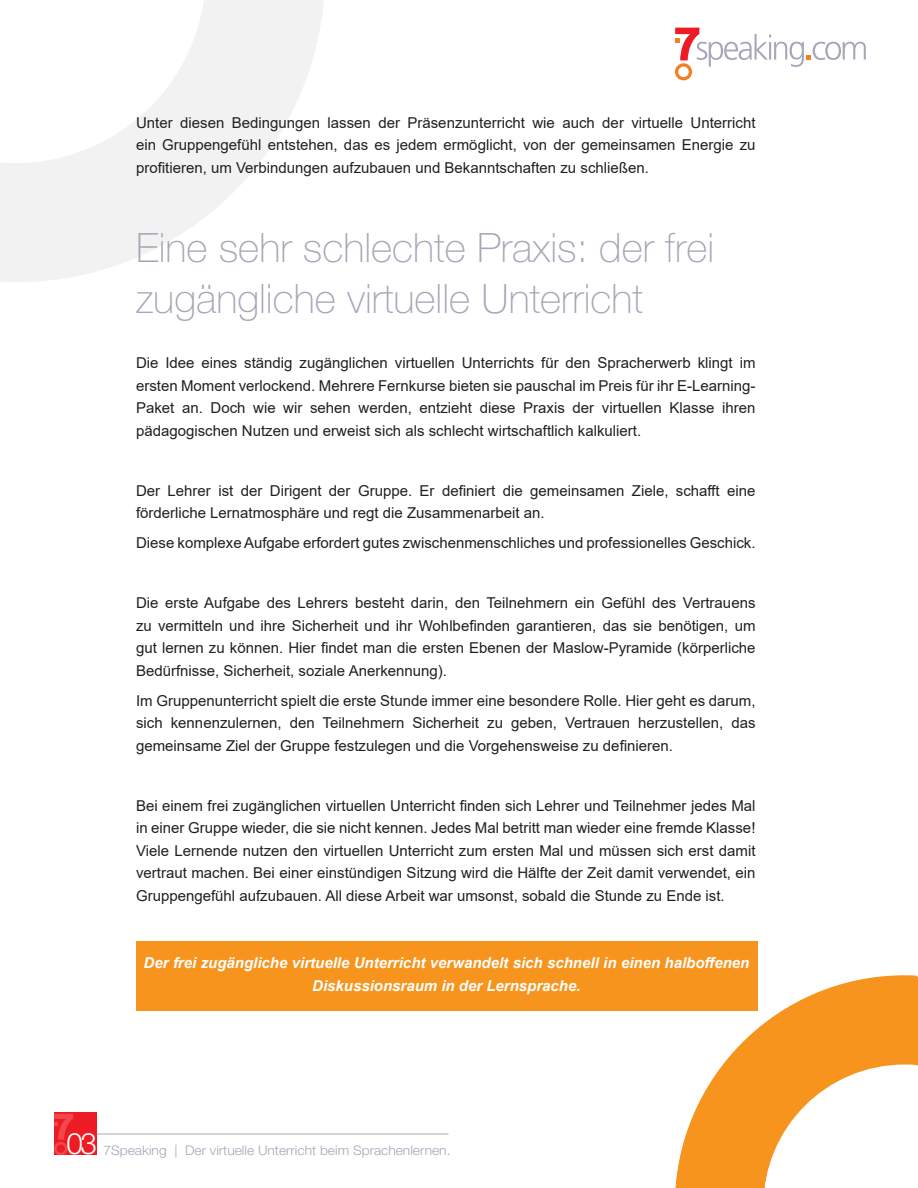
<style>
.page{position:relative;width:918px;height:1188px;background:#fff}
.page>*{position:absolute;margin:0;border:0;box-sizing:border-box;transform-origin:0 0}
.t1{font:100 40.5px/51.3px "Helvetica Neue LT Std";color:#a7a6b8}
.t2{font:300 29.55px "Helvetica Neue LT Std";color:#fff}
.t3{font:15px/22.5px "Arial";color:#231f20;text-align:justify}
.t4{font:italic 700 15px/22.5px "Arial";color:#fff;text-align:center}
.t5{font:300 13.2px "Helvetica Neue LT Std";color:#a7a6b8;scale:1.05 1}
</style>
<div class="page">
<svg style="left:0;top:0;width:324px;height:282px"></svg>
<div style="left:54px;top:1113px;width:43px;height:42px;background:#ed1c24"></div>
<hr style="left:97px;top:1134px;width:351px;height:1px;background:#a7a6b8">
<svg style="left:675px;top:28px;width:191px;height:52px"></svg>
<svg style="left:54px;top:1114px;width:19px;height:41px"></svg>
<div style="left:136px;top:941px;width:621px;height:70px;background:#f7941d"></div>
<svg style="left:675px;top:976px;width:243px;height:212px;fill:#f7941d"></svg>
<p class="t3" style="left:136px;top:111px;width:621px">Unter diesen Bedingungen lassen der Präsenzunterricht wie auch der virtuelle Unterricht ein Gruppengefühl entstehen, das es jedem ermöglicht, von der gemeinsamen Energie zu profitieren, um Verbindungen aufzubauen und Bekanntschaften zu schließen.</p>
<p class="t1" style="left:136px;top:222px;width:580px">Eine sehr schlechte Praxis: der frei zugängliche virtuelle Unterricht</p>
<p class="t3" style="left:136px;top:352px;width:621px">Die Idee eines ständig zugänglichen virtuellen Unterrichts für den Spracherwerb klingt im ersten Moment verlockend. Mehrere Fernkurse bieten sie pauschal im Preis für ihr E-Learning-Paket an. Doch wie wir sehen werden, entzieht diese Praxis der virtuellen Klasse ihren pädagogischen Nutzen und erweist sich als schlecht wirtschaftlich kalkuliert.</p>
<p class="t3" style="left:136px;top:479px;width:621px">Der Lehrer ist der Dirigent der Gruppe. Er definiert die gemeinsamen Ziele, schafft eine förderliche Lernatmosphäre und regt die Zusammenarbeit an.</p>
<p class="t3" style="left:136px;top:532px;width:621px">Diese komplexe Aufgabe erfordert gutes zwischenmenschliches und professionelles Geschick.</p>
<p class="t3" style="left:136px;top:592px;width:621px">Die erste Aufgabe des Lehrers besteht darin, den Teilnehmern ein Gefühl des Vertrauens zu vermitteln und ihre Sicherheit und ihr Wohlbefinden garantieren, das sie benötigen, um gut lernen zu können. Hier findet man die ersten Ebenen der Maslow-Pyramide (körperliche Bedürfnisse, Sicherheit, soziale Anerkennung).</p>
<p class="t3" style="left:136px;top:689px;width:621px">Im Gruppenunterricht spielt die erste Stunde immer eine besondere Rolle. Hier geht es darum, sich kennenzulernen, den Teilnehmern Sicherheit zu geben, Vertrauen herzustellen, das gemeinsame Ziel der Gruppe festzulegen und die Vorgehensweise zu definieren.</p>
<p class="t3" style="left:136px;top:794px;width:621px">Bei einem frei zugänglichen virtuellen Unterricht finden sich Lehrer und Teilnehmer jedes Mal in einer Gruppe wieder, die sie nicht kennen. Jedes Mal betritt man wieder eine fremde Klasse!<br>Viele Lernende nutzen den virtuellen Unterricht zum ersten Mal und müssen sich erst damit vertraut machen. Bei einer einstündigen Sitzung wird die Hälfte der Zeit damit verwendet, ein Gruppengefühl aufzubauen. All diese Arbeit war umsonst, sobald die Stunde zu Ende ist.</p>
<p class="t4" style="left:144px;top:952px;width:607px">Der frei zugängliche virtuelle Unterricht verwandelt sich schnell in einen halboffenen<br>Diskussionsraum in der Lernsprache.</p>
<h2 class="t2" style="left:67px;top:1126px;width:32px">03</h2>
<p class="t5" style="left:104px;top:1142px;width:332px">7Speaking | Der virtuelle Unterricht beim Sprachenlernen.</p>
</div>
